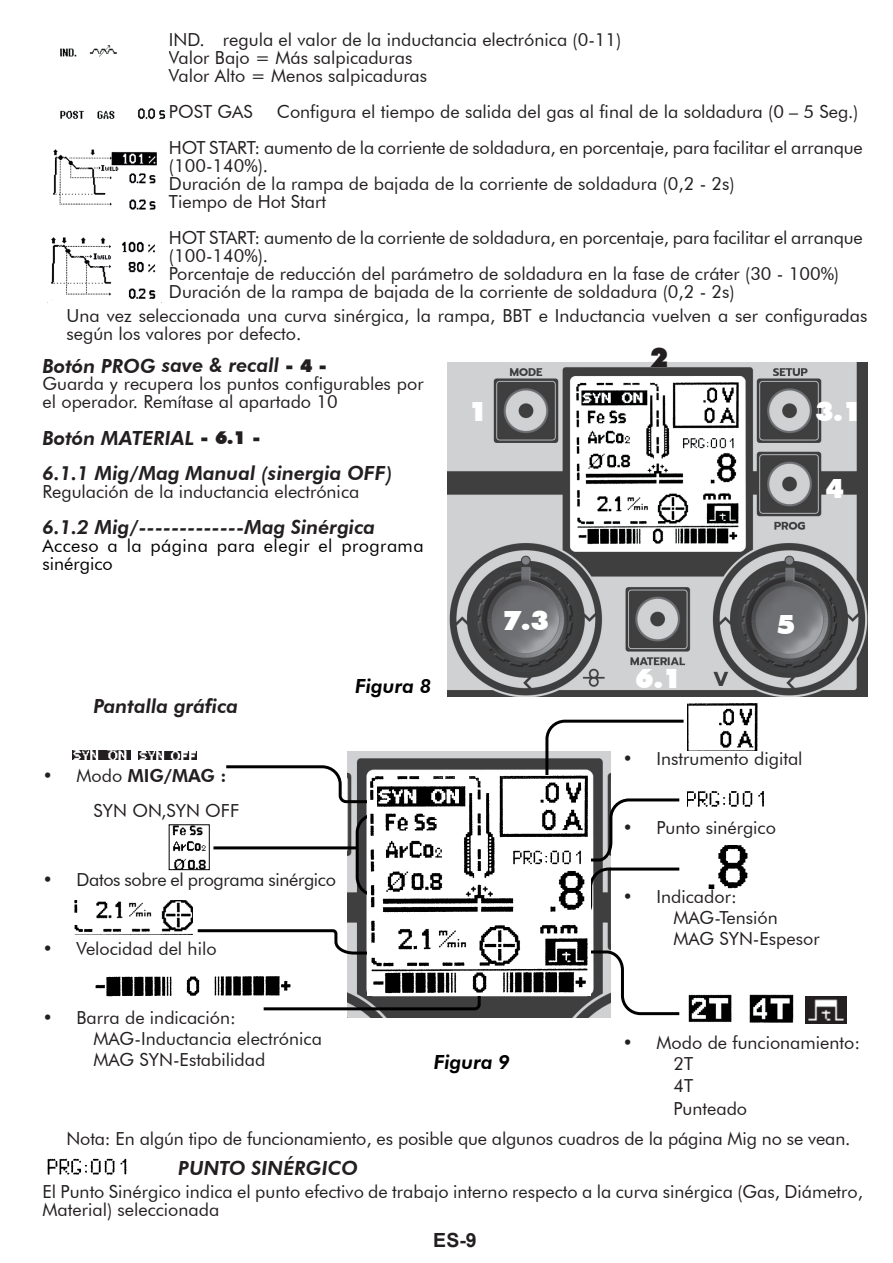
<style>
.page{position:relative;width:893px;height:1263px;background:#fff}
.page>*{position:absolute;margin:0;border:0;box-sizing:border-box;transform-origin:0 0}
.t1{font:900 27px "Futura BT";color:#fff}
.t2{font:900 27px "Futura BT";color:#231f20}
.t3{font:italic 800 19.5px/34.5px "Futura BT";color:#231f20}
.t4{font:italic 800 19.5px "Futura BT";color:#000}
.t5{font:700 19.5px "Arial";color:#231f20}
.t6{font:18px/18px "Futura BT";color:#231f20}
.t7{font:18px/18px "Futura BT";letter-spacing:.025em;color:#000}
.t8{font:18px "Futura BT";letter-spacing:-.02em;color:#231f20}
.s1{font-weight:900;font-style:normal;font-size:18px}
.s2{font-weight:800}
</style>
<div class="page">
<img style="left:347px;top:751px;width:264px;height:267px">
<svg style="left:544px;top:719px;width:140px;height:63px"></svg>
<svg style="left:591px;top:797px;width:89px;height:123px"></svg>
<svg style="left:588px;top:949px;width:92px;height:68px"></svg>
<hr style="left:213px;top:846px;width:144px;height:3px;background:#000">
<svg style="left:354px;top:812px;width:13px;height:86px"></svg>
<svg style="left:197px;top:928px;width:170px;height:28px"></svg>
<svg style="left:263px;top:991px;width:219px;height:21px"></svg>
<svg style="left:226px;top:764px;width:149px;height:41px"></svg>
<img style="left:60px;top:45px;width:57px;height:12px">
<img style="left:60px;top:108px;width:106px;height:11px">
<img style="left:53px;top:150px;width:104px;height:60px">
<img style="left:51px;top:237px;width:105px;height:64px">
<img style="left:47px;top:1158px;width:80px;height:17px">
<img style="left:367px;top:775px;width:224px;height:220px">
<img style="left:687px;top:703px;width:71px;height:48px">
<img style="left:687px;top:790px;width:77px;height:17px">
<img style="left:708px;top:845px;width:42px;height:43px">
<img style="left:689px;top:994px;width:43px;height:28px">
<img style="left:749px;top:994px;width:45px;height:29px">
<img style="left:806px;top:996px;width:41px;height:27px">
<img style="left:172px;top:826px;width:34px;height:42px">
<div style="left:169px;top:824px;width:40px;height:46px;border:1px solid #000"></div>
<img style="left:74px;top:900px;width:118px;height:34px">
<img style="left:95px;top:977px;width:198px;height:22px">
<img style="left:72px;top:751px;width:59px;height:9px">
<img style="left:138px;top:751px;width:59px;height:9px">
<img style="left:448px;top:362px;width:419px;height:335px">
<img style="left:575px;top:381px;width:165px;height:165px">
<p class="t6" style="left:169px;top:31px;width:454px">IND. regula el valor de la inductancia electrónica (0-11)<br>Valor Bajo = Más salpicaduras<br>Valor Alto = Menos salpicaduras</p>
<p class="t6" style="left:169px;top:103px;width:85px">POST GAS</p>
<p class="t6" style="left:169px;top:94px;width:695px;line-height:36px;text-align:right">Configura el tiempo de salida del gas al final de la soldadura (0 – 5 Seg.)<br>HOT START: aumento de la corriente de soldadura, en porcentaje, para facilitar el arranque</p>
<p class="t6" style="left:169px;top:157px;width:567px">(100-140%).<br>Duración de la rampa de bajada de la corriente de soldadura (0,2 - 2s)<br>Tiempo de Hot Start</p>
<p class="t6" style="left:169px;top:229px;width:695px">HOT START: aumento de la corriente de soldadura, en porcentaje, para facilitar el arranque (100-140%).<br>Porcentaje de reducción del parámetro de soldadura en la fase de cráter (30 - 100%)<br>Duración de la rampa de bajada de la corriente de soldadura (0,2 - 2s)</p>
<p class="t6" style="left:67px;top:306px;width:802px">Una vez seleccionada una curva sinérgica, la rampa, BBT e Inductancia vuelven a ser configuradas según los valores por defecto.</p>
<p class="t3" style="left:43px;top:348px;width:286px">Botón PROG save &amp; recall <span class="s1">- 4 -</span></p>
<p class="t6" style="left:43px;top:374px;width:383px">Guarda y recupera los puntos configurables por el operador. Remítase al apartado 10</p>
<p class="t3" style="left:43px;top:421px;width:351px">Botón MATERIAL <span class="s1">- 6.1 -<br></span>6.1.1 Mig/Mag Manual (sinergia OFF)</p>
<p class="t6" style="left:43px;top:482px;width:318px">Regulación de la inductancia electrónica</p>
<p class="t3" style="left:43px;top:510px;width:334px">6.1.2 Mig/-------------Mag Sinérgica</p>
<p class="t7" style="left:43px;top:536px;width:383px">Acceso a la página para elegir el programa sinérgico</p>
<p class="t3" style="left:94px;top:689px;width:146px">Pantalla gráfica</p>
<p class="t6" style="left:94px;top:758px;width:147px;line-height:34.5px;text-indent:-51px">• Modo <span class="s2">MIG/MAG :<br></span>SYN ON,SYN OFF</p>
<p class="t4" style="left:355px;top:674px;width:78px">Figura 8</p>
<p class="t8" style="left:43px;top:868px;width:295px">• Datos sobre el programa sinérgico</p>
<p class="t6" style="left:43px;top:939px;width:176px">• Velocidad del hilo</p>
<h1 class="t1" style="left:469px;top:395px;width:20px">1</h1>
<h1 class="t1" style="left:503px;top:604px;width:48px">7.3</h1>
<p class="t6" style="left:94px;top:1006px;width:230px;line-height:21px;text-indent:-51px">• Barra de indicación:<br>MAG-Inductancia electrónica<br>MAG SYN-Estabilidad</p>
<p class="t4" style="left:434px;top:1051px;width:78px">Figura 9</p>
<h1 class="t2" style="left:650px;top:341px;width:20px">2</h1>
<h1 class="t1" style="left:815px;top:395px;width:48px">3.1</h1>
<h1 class="t1" style="left:826px;top:471px;width:20px">4</h1>
<h1 class="t1" style="left:635px;top:662px;width:48px">6.1</h1>
<h1 class="t1" style="left:777px;top:608px;width:20px">5</h1>
<p class="t6" style="left:622px;top:750px;width:182px">• Instrumento digital</p>
<p class="t6" style="left:622px;top:819px;width:155px">• Punto sinérgico</p>
<p class="t6" style="left:673px;top:886px;width:148px;line-height:21px;text-indent:-51px">• Indicador:<br>MAG-Tensión<br>MAG SYN-Espesor</p>
<p class="t6" style="left:673px;top:1031px;width:188px;line-height:22px;text-indent:-51px">• Modo de funcionamiento:<br>2T<br>4T<br>Punteado</p>
<p class="t6" style="left:67px;top:1129px;width:785px">Nota: En algún tipo de funcionamiento, es posible que algunos cuadros de la página Mig no se vean.</p>
<p class="t3" style="left:178px;top:1151px;width:181px">PUNTO SINÉRGICO</p>
<p class="t6" style="left:43px;top:1182px;width:822px">El Punto Sinérgico indica el punto efectivo de trabajo interno respecto a la curva sinérgica (Gas, Diámetro,<br>Material) seleccionada</p>
<p class="t5" style="left:433px;top:1227px;width:45px">ES-9</p>
</div>
